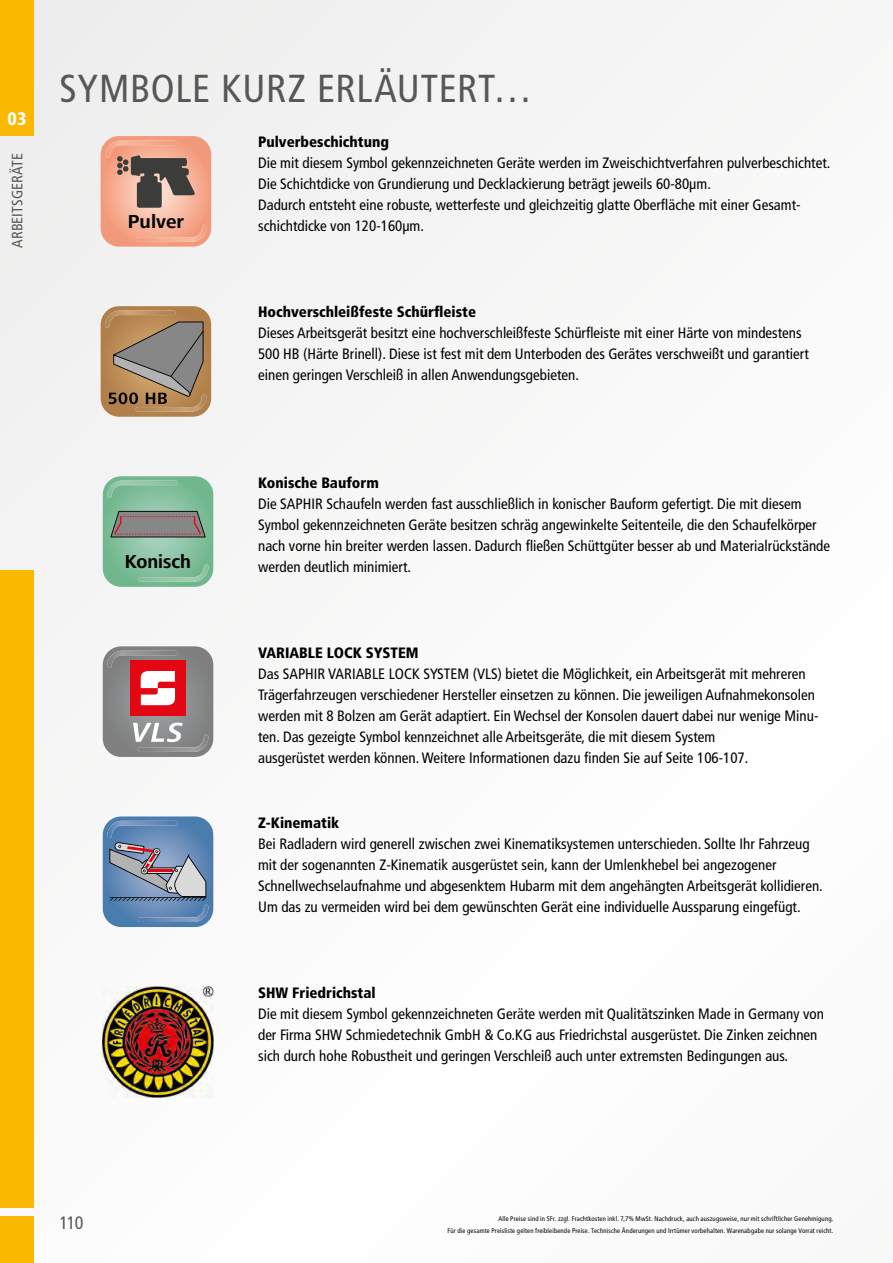
<style>
.page{position:relative;width:893px;height:1263px;background:#f9f9f9}
.page>*{position:absolute;margin:0;border:0;box-sizing:border-box;transform-origin:0 0}
.t1{font:condensed 39px "Frutiger LTCE";letter-spacing:.02em;color:#575756}
.t2{font:700 19.5px "Frutiger Next LTCE";color:#000;scale:.95 1}
.t3{font:700 19.5px "Frutiger Next LTCE";color:#000}
.t4{font:condensed 18px "Frutiger LTCE";color:#575756}
.t5{font:900 condensed 18px "Frutiger LTCE";color:#fff}
.t6{font:condensed 15px/21px "Frutiger LTCE";color:#000}
.t7{font:900 condensed 15px "Frutiger LTCE";color:#000}
.t8{font:condensed 15px "Frutiger LTCE";letter-spacing:.005em;color:#575756}
.t9{font:condensed 6.75px/12px "Frutiger LTCE";letter-spacing:.02em;color:#000;text-align:right}
</style>
<div class="page">
<div style="left:0;top:570px;width:34px;height:638px;background:#fbb800"></div>
<div style="left:0;top:1216px;width:34px;height:47px;background:#fbb800"></div>
<div style="left:0;top:0;width:34px;height:136px;background:#fbb800"></div>
<svg style="left:101px;top:306px;width:110px;height:111px"></svg>
<svg style="left:103px;top:646px;width:110px;height:111px"></svg>
<svg style="left:103px;top:816px;width:110px;height:111px"></svg>
<img style="left:103px;top:986px;width:110px;height:111px">
<svg style="left:101px;top:136px;width:110px;height:111px"></svg>
<svg style="left:103px;top:476px;width:110px;height:111px"></svg>
<p class="t5" style="left:8px;top:108px;width:20px">03</p>
<p class="t8" style="left:9px;top:248px;width:97px;rotate:-90deg">ARBEITSGERÄTE</p>
<h1 class="t1" style="left:60px;top:66px;width:474px">SYMBOLE KURZ ERLÄUTERT…</h1>
<p class="t7" style="left:258px;top:133px;width:132px">Pulverbeschichtung</p>
<p class="t6" style="left:258px;top:153px;width:574px">Die mit diesem Symbol gekennzeichneten Geräte werden im Zweischichtverfahren pulverbeschichtet.<br>Die Schichtdicke von Grundierung und Decklackierung beträgt jeweils 60-80µm.<br>Dadurch entsteht eine robuste, wetterfeste und gleichzeitig glatte Oberfläche mit einer Gesamt&shy;schichtdicke von 120-160µm.</p>
<h2 class="t3" style="left:128px;top:210px;width:58px">Pulver</h2>
<p class="t7" style="left:258px;top:303px;width:219px">Hochverschleißfeste Schürfleiste</p>
<p class="t6" style="left:258px;top:323px;width:552px">Dieses Arbeitsgerät besitzt eine hochverschleißfeste Schürfleiste mit einer Härte von mindestens<br>500 HB (Härte Brinell). Diese ist fest mit dem Unterboden des Gerätes verschweißt und garantiert einen geringen Verschleiß in allen Anwendungsgebieten.</p>
<h2 class="t2" style="left:125px;top:550px;width:71px">Konisch</h2>
<p class="t7" style="left:258px;top:473px;width:122px">Konische Bauform</p>
<p class="t6" style="left:258px;top:493px;width:573px">Die SAPHIR Schaufeln werden fast ausschließlich in konischer Bauform gefertigt. Die mit diesem Symbol gekennzeichneten Geräte besitzen schräg angewinkelte Seitenteile, die den Schaufelkörper nach vorne hin breiter werden lassen. Dadurch fließen Schüttgüter besser ab und Materialrückstände werden deutlich minimiert.</p>
<p class="t7" style="left:258px;top:643px;width:162px">VARIABLE LOCK SYSTEM</p>
<p class="t6" style="left:258px;top:663px;width:562px">Das SAPHIR VARIABLE LOCK SYSTEM (VLS) bietet die Möglichkeit, ein Arbeitsgerät mit mehreren Trägerfahrzeugen verschiedener Hersteller einsetzen zu können. Die jeweiligen Aufnahmekonsolen werden mit 8 Bolzen am Gerät adaptiert. Ein Wechsel der Konsolen dauert dabei nur wenige Minu&shy;ten. Das gezeigte Symbol kennzeichnet alle Arbeitsgeräte, die mit diesem System<br>ausgerüstet werden können. Weitere Informationen dazu finden Sie auf Seite 106-107.</p>
<p class="t7" style="left:258px;top:813px;width:83px">Z-Kinematik</p>
<p class="t6" style="left:258px;top:833px;width:566px">Bei Radladern wird generell zwischen zwei Kinematiksystemen unterschieden. Sollte Ihr Fahrzeug mit der sogenannten Z-Kinematik ausgerüstet sein, kann der Umlenkhebel bei angezogener Schnellwechselaufnahme und abgesenktem Hubarm mit dem angehängten Arbeitsgerät kollidieren.<br>Um das zu vermeiden wird bei dem gewünschten Gerät eine individuelle Aussparung eingefügt.</p>
<p class="t7" style="left:258px;top:983px;width:119px">SHW Friedrichstal</p>
<p class="t6" style="left:258px;top:1003px;width:567px">Die mit diesem Symbol gekennzeichneten Geräte werden mit Qualitätszinken Made in Germany von der Firma SHW Schmiedetechnik GmbH &amp; Co.KG aus Friedrichstal ausgerüstet. Die Zinken zeichnen sich durch hohe Robustheit und geringen Verschleiß auch unter extremsten Bedingungen aus.</p>
<p class="t4" style="left:60px;top:1212px;width:25px">110</p>
<p class="t9" style="left:448px;top:1213px;width:387px">Alle Preise sind in SFr. zzgl. Frachtkosten inkl. 7,7% MwSt. Nachdruck, auch auszugsweise, nur mit schriftlicher Genehmigung.<br>Für die gesamte Preisliste gelten freibleibende Preise. Technische Änderungen und Irrtümer vorbehalten. Warenabgabe nur solange Vorrat reicht.</p>
</div>
